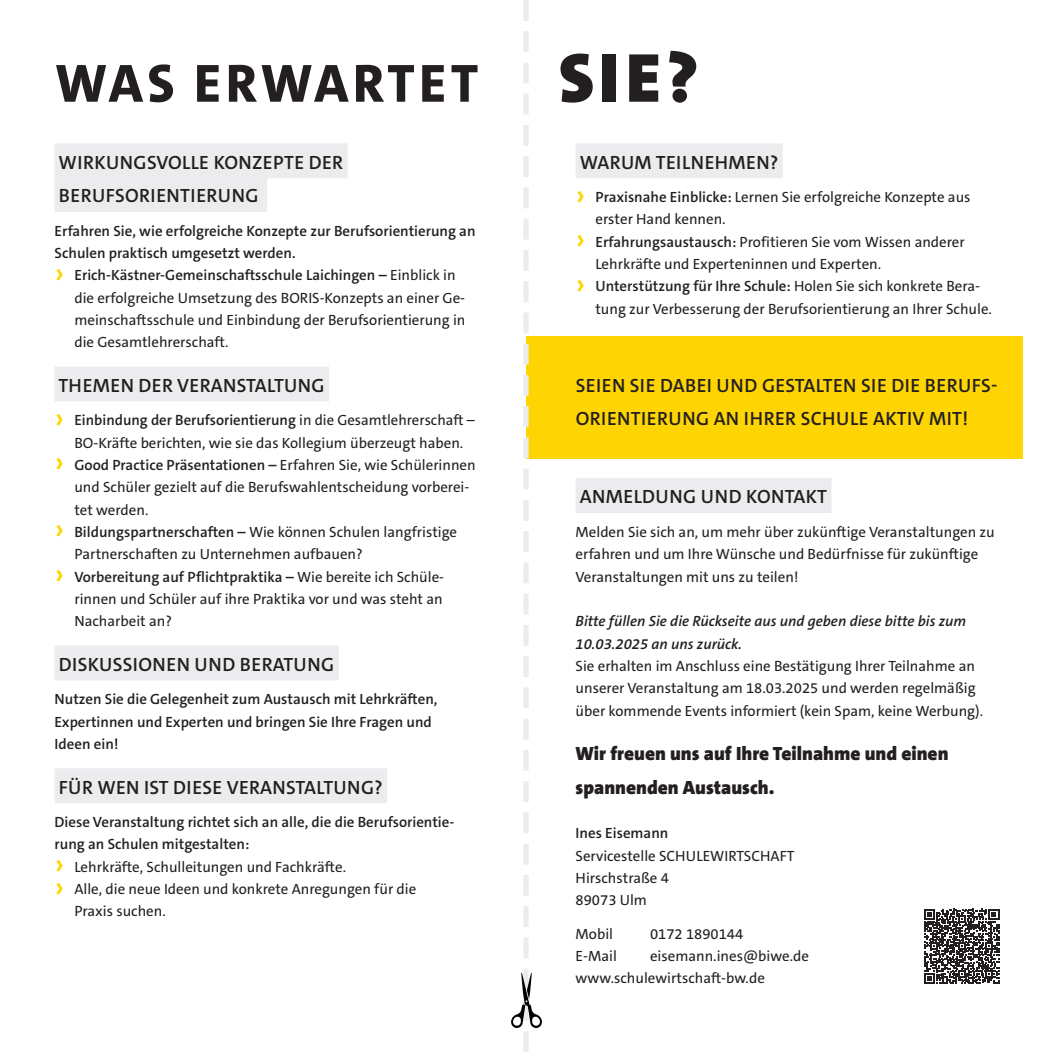
<style>
.page{position:relative;width:1052px;height:1052px;background:#fff}
.page>*{position:absolute;margin:0;border:0;box-sizing:border-box;transform-origin:0 0}
.t1{font:800 54.25px "The Sans C5";letter-spacing:.08em;color:#231f20}
.t2{font:600 19.25px/33.4px "The Sans C5";letter-spacing:.02em;color:#231f20}
.t3{font:900 19.25px/33.4px "The Sans C5";color:#231f20}
.t4{font:14.88px/22.4px "The Sans C5";color:#231f20}
.t5{font:600 14.88px/22.4px "The Sans C5";color:#231f20}
.t6{font:italic 600 14.88px/22.4px "The Sans C5";color:#231f20}
.s1{font-weight:900;font-size:70px}
.s2{font-size:31.5px;color:#fed503}
.s3{font-weight:400}
.s4{font-weight:600;font-size:31.5px;color:#fed503}
.s5{font-weight:600}
</style>
<div class="page">
<div style="left:526px;top:336px;width:496px;height:123px;background:#fed503"></div>
<div style="left:55px;top:143px;width:293px;height:35px;background:#ececee"></div>
<div style="left:55px;top:177px;width:212px;height:35px;background:#ececee"></div>
<div style="left:55px;top:366px;width:274px;height:35px;background:#ececee"></div>
<div style="left:55px;top:645px;width:284px;height:35px;background:#ececee"></div>
<div style="left:55px;top:768px;width:332px;height:35px;background:#ececee"></div>
<div style="left:575px;top:143px;width:207px;height:35px;background:#ececee"></div>
<div style="left:575px;top:478px;width:256px;height:35px;background:#ececee"></div>
<svg style="left:511px;top:0;width:31px;height:1052px"></svg>
<svg style="left:924px;top:909px;width:75px;height:74px"></svg>
<h1 class="t1" style="left:55px;top:49px;width:644px">WAS ERWARTET <span class="s1">SIE?</span></h1>
<p class="t2" style="left:59px;top:146px;width:286px">WIRKUNGSVOLLE KONZEPTE DER<br>BERUFSORIENTIERUNG</p>
<p class="t5" style="left:55px;top:219px;width:422px">Erfahren Sie, wie erfolgreiche Konzepte zur Berufsorientierung an<br>Schulen praktisch umgesetzt werden.<br><span class="s2">›</span> Erich-Kästner-Gemeinschaftsschule Laichingen – <span class="s3">Einblick in</span></p>
<p class="t4" style="left:74px;top:286px;width:392px;text-align:justify">die erfolgreiche Umsetzung des BORIS-Konzepts an einer Ge&shy;meinschaftsschule und Einbindung der Berufsorientierung in die Gesamtlehrerschaft.</p>
<p class="t2" style="left:58px;top:369px;width:268px">THEMEN DER VERANSTALTUNG</p>
<p class="t5" style="left:55px;top:409px;width:422px"><span class="s2">›</span> Einbindung der Berufsorientierung <span class="s3">in die Gesamtlehrerschaft –</span></p>
<p class="t4" style="left:74px;top:431px;width:390px">BO-Kräfte berichten, wie sie das Kollegium überzeugt haben.</p>
<p class="t5" style="left:55px;top:454px;width:423px"><span class="s2">›</span> Good Practice Präsentationen – <span class="s3">Erfahren Sie, wie Schülerinnen</span></p>
<p class="t4" style="left:74px;top:476px;width:396px">und Schüler gezielt auf die Berufswahlentscheidung vorberei-</p>
<p class="t4" style="left:74px;top:498px;width:76px">tet werden.</p>
<p class="t4" style="left:55px;top:521px;width:404px"><span class="s4">›</span> <span class="s5">Bildungspartnerschaften –</span> Wie können Schulen langfristige</p>
<p class="t4" style="left:74px;top:543px;width:290px">Partnerschaften zu Unternehmen aufbauen?</p>
<p class="t5" style="left:55px;top:565px;width:391px"><span class="s2">›</span> Vorbereitung auf Pflichtpraktika – <span class="s3">Wie bereite ich Schüle-</span></p>
<p class="t4" style="left:74px;top:588px;width:370px">rinnen und Schüler auf ihre Praktika vor und was steht an</p>
<p class="t4" style="left:74px;top:610px;width:99px">Nacharbeit an?</p>
<p class="t2" style="left:59px;top:648px;width:277px">DISKUSSIONEN UND BERATUNG</p>
<p class="t5" style="left:55px;top:688px;width:384px">Nutzen Sie die Gelegenheit zum Austausch mit Lehrkräften,<br>Expertinnen und Experten und bringen Sie Ihre Fragen und<br>Ideen ein!</p>
<p class="t2" style="left:59px;top:770px;width:325px">FÜR WEN IST DIESE VERANSTALTUNG?</p>
<p class="t5" style="left:55px;top:811px;width:401px">Diese Veranstaltung richtet sich an alle, die die Berufsorientie-</p>
<p class="t5" style="left:55px;top:833px;width:196px">rung an Schulen mitgestalten:</p>
<p class="t4" style="left:55px;top:855px;width:293px"><span class="s4">›</span> Lehrkräfte, Schulleitungen und Fachkräfte.</p>
<p class="t4" style="left:55px;top:878px;width:363px"><span class="s4">›</span> Alle, die neue Ideen und konkrete Anregungen für die</p>
<p class="t4" style="left:74px;top:900px;width:93px">Praxis suchen.</p>
<p class="t2" style="left:579px;top:146px;width:200px">WARUM TEILNEHMEN?</p>
<p class="t4" style="left:575px;top:186px;width:396px"><span class="s4">›</span> <span class="s5">Praxisnahe Einblicke:</span> Lernen Sie erfolgreiche Konzepte aus</p>
<p class="t4" style="left:595px;top:208px;width:132px">erster Hand kennen.</p>
<p class="t4" style="left:575px;top:231px;width:391px"><span class="s4">›</span> <span class="s5">Erfahrungsaustausch:</span> Profitieren Sie vom Wissen anderer</p>
<p class="t4" style="left:595px;top:253px;width:287px">Lehrkräfte und Experteninnen und Experten.</p>
<p class="t5" style="left:575px;top:275px;width:406px"><span class="s2">›</span> Unterstützung für Ihre Schule: <span class="s3">Holen Sie sich konkrete Bera-</span></p>
<p class="t4" style="left:595px;top:298px;width:398px">tung zur Verbesserung der Berufsorientierung an Ihrer Schule.</p>
<p class="t2" style="left:576px;top:369px;width:423px">SEIEN SIE DABEI UND GESTALTEN SIE DIE BERUFS-<br>ORIENTIERUNG AN IHRER SCHULE AKTIV MIT!</p>
<p class="t2" style="left:580px;top:480px;width:249px">ANMELDUNG UND KONTAKT</p>
<p class="t4" style="left:575px;top:521px;width:421px">Melden Sie sich an, um mehr über zukünftige Veranstaltungen zu erfahren und um Ihre Wünsche und Bedürfnisse für zukünftige<br>Veranstaltungen mit uns zu teilen!</p>
<p class="t6" style="left:575px;top:610px;width:392px">Bitte füllen Sie die Rückseite aus und geben diese bitte bis zum<br>10.03.2025 an uns zurück.</p>
<p class="t4" style="left:575px;top:655px;width:409px">Sie erhalten im Anschluss eine Bestätigung Ihrer Teilnahme an unserer Veranstaltung am 18.03.2025 und werden regelmäßig über kommende Events informiert (kein Spam, keine Werbung).</p>
<p class="t3" style="left:575px;top:737px;width:374px">Wir freuen uns auf Ihre Teilnahme und einen spannenden Austausch.</p>
<p class="t5" style="left:575px;top:822px;width:94px">Ines Eisemann</p>
<p class="t4" style="left:575px;top:844px;width:220px">Servicestelle SCHULEWIRTSCHAFT<br>Hirschstraße 4<br>89073 Ulm</p>
<p class="t4" style="left:575px;top:922px;width:39px">Mobil</p>
<p class="t4" style="left:650px;top:922px;width:95px">0172 1890144</p>
<p class="t4" style="left:575px;top:945px;width:43px">E-Mail</p>
<p class="t4" style="left:575px;top:945px;width:235px;text-indent:74px">eisemann.ines@biwe.de www.schulewirtschaft-bw.de</p>
</div>
